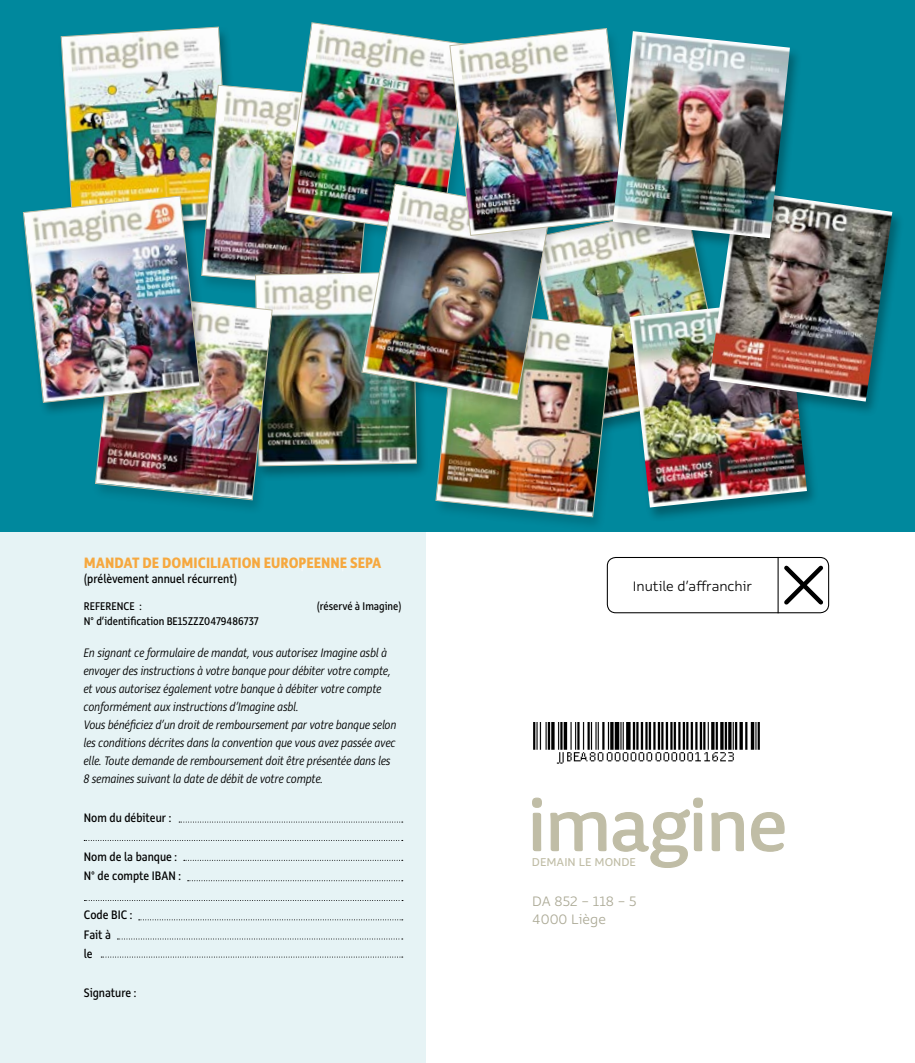
<style>
.page{position:relative;width:915px;height:1063px;background:#fff}
.page>*{position:absolute;margin:0;border:0;box-sizing:border-box;transform-origin:0 0}
.t1{font:82.35px "FS Pimlico";color:#c0bda6}
.t2{font:700 16.5px "Rehn Condensed";color:#f6a83f}
.t3{font:300 15px/18px "Rehn";color:#aba995}
.t4{font:300 15px "Rehn";color:#000}
.t5{font:italic 300 13.5px/18px "Rehn Condensed";color:#000}
.t6{font:13.5px/19.5px "Rehn Condensed";color:#000}
.t7{font:12.45px "Rehn";color:#c0bda6}
.t8{font:12.3px "Rehn Condensed";color:#000}
</style>
<div class="page">
<div style="left:0;top:0;width:914px;height:531px;background:#00889d"></div>
<img style="left:627px;top:253px;width:78px;height:47px">
<div style="left:431px;top:310px;width:194px;height:223px;background:#000;opacity:.15"></div>
<div style="left:0;top:510px;width:425px;height:553px;background:#e6f3f5"></div>
<div style="left:606px;top:557px;width:222px;height:56px;border:1px solid #000;border-radius:9px"></div>
<hr style="left:777px;top:557px;width:1px;height:56px;background:#000">
<svg style="left:784px;top:562px;width:43px;height:47px"></svg>
<svg style="left:532px;top:797px;width:10px;height:55px"></svg>
<svg style="left:550px;top:797px;width:153px;height:71px"></svg>
<svg style="left:711px;top:812px;width:33px;height:40px"></svg>
<svg style="left:751px;top:812px;width:33px;height:40px"></svg>
<img style="left:533px;top:723px;width:227px;height:41px">
<svg style="left:179px;top:822px;width:223px;height:1px"></svg>
<svg style="left:184px;top:860px;width:218px;height:1px"></svg>
<svg style="left:187px;top:880px;width:215px;height:1px"></svg>
<svg style="left:139px;top:919px;width:263px;height:1px"></svg>
<svg style="left:117px;top:939px;width:285px;height:1px"></svg>
<svg style="left:101px;top:957px;width:301px;height:1px"></svg>
<svg style="left:84px;top:840px;width:318px;height:1px"></svg>
<svg style="left:84px;top:900px;width:319px;height:1px"></svg>
<img style="left:23px;top:22px;width:604px;height:495px">
<div style="left:625px;top:300px;width:194px;height:223px;background:#000;opacity:.3"></div>
<img style="left:629px;top:300px;width:177px;height:208px">
<div style="left:705px;top:189px;width:199px;height:228px;background:#000;opacity:.3"></div>
<img style="left:709px;top:190px;width:183px;height:212px">
<div style="left:608px;top:31px;width:194px;height:222px;background:#000;opacity:.3"></div>
<img style="left:612px;top:31px;width:177px;height:207px">
<p class="t2" style="left:84px;top:552px;width:299px">MANDAT DE DOMICILIATION EUROPEENNE SEPA</p>
<p class="t6" style="left:84px;top:569px;width:155px">(prélèvement annuel récurrent)</p>
<p class="t8" style="left:84px;top:598px;width:59px">REFERENCE :</p>
<p class="t8" style="left:316px;top:598px;width:86px">(réservé à Imagine)</p>
<p class="t8" style="left:84px;top:613px;width:176px">N° d’identification BE15ZZZ0479486737</p>
<p class="t5" style="left:84px;top:643px;width:314px">En signant ce formulaire de mandat, vous autorisez Imagine asbl à envoyer des instructions à votre banque pour débiter votre compte, et vous autorisez également votre banque à débiter votre compte conformément aux instructions d’Imagine asbl.<br>Vous bénéficiez d’un droit de remboursement par votre banque selon les conditions décrites dans la convention que vous avez passée avec elle. Toute demande de remboursement doit être présentée dans les 8 semaines suivant la date de débit de votre compte.</p>
<p class="t6" style="left:84px;top:807px;width:89px">Nom du débiteur :</p>
<p class="t6" style="left:84px;top:846px;width:99px">Nom de la banque :<br>N° de compte IBAN :</p>
<p class="t6" style="left:84px;top:905px;width:50px">Code BIC :<br>Fait à<br>le</p>
<p class="t6" style="left:84px;top:983px;width:54px">Signature :</p>
<p class="t4" style="left:632px;top:577px;width:121px">Inutile d’affranchir</p>
<h1 class="t1" style="left:528px;top:766px;width:260px">imagine</h1>
<p class="t7" style="left:531px;top:854px;width:105px">DEMAIN LE MONDE</p>
<p class="t3" style="left:532px;top:891px;width:106px">DA 852 - 118 - 5<br>4000 Liège</p>
</div>
